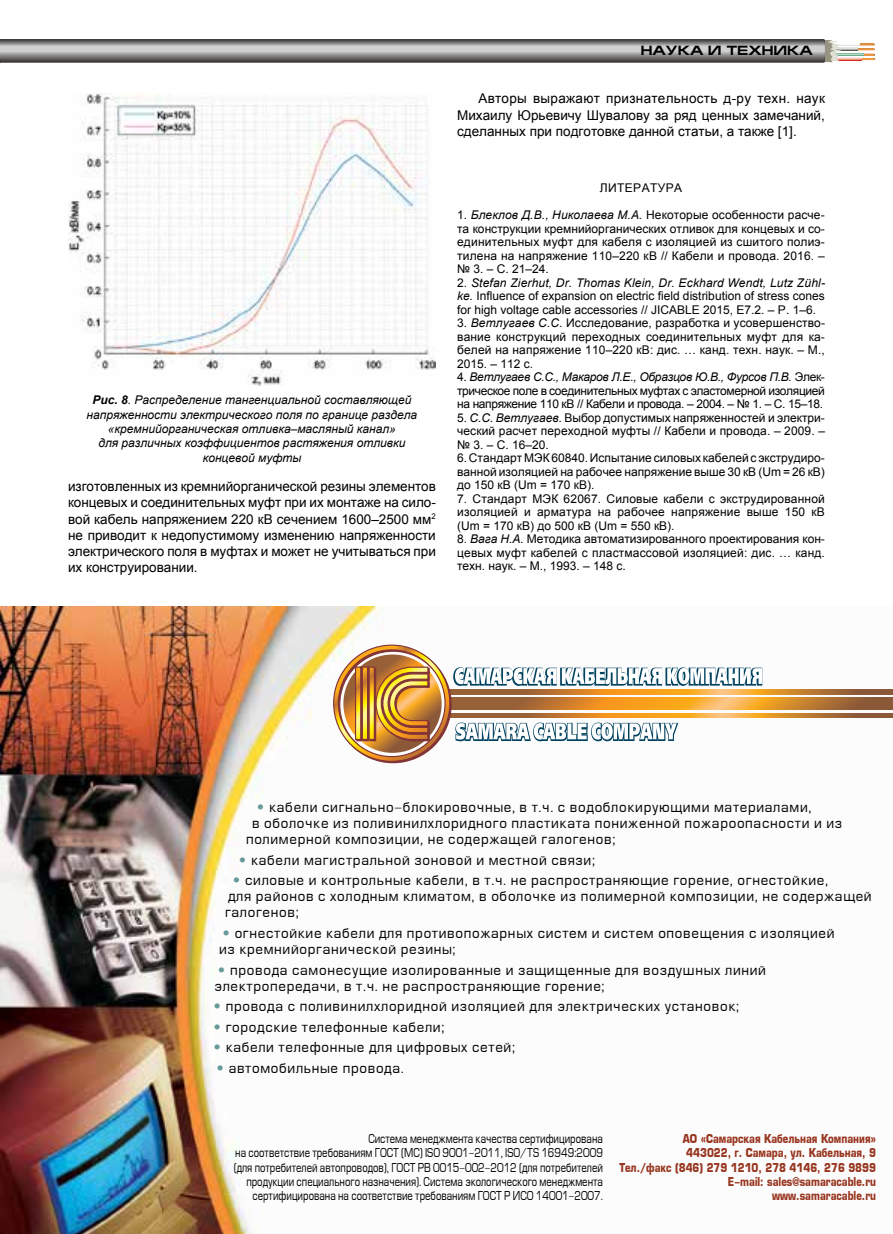
<style>
.page{position:relative;width:893px;height:1234px;background:#fff}
.page>*{position:absolute;margin:0;border:0;box-sizing:border-box;transform-origin:0 0}
.t1{font:13.5px/16.2px "Europe";letter-spacing:.05em;color:#000}
.t2{font:13.5px/16.2px "Arial";color:#000;text-align:justify}
.t3{font:700 13.5px "Europe Ext";color:#000}
.t4{font:12px/13.5px "Arial";letter-spacing:.01em;color:#000;text-align:justify}
.t5{font:12px/14.4px "Europe";color:#000;text-align:right;scale:.8 1}
.t6{font:italic 12px/14.4px "Arial";color:#000;text-align:center}
.t7{font:700 12px/14.4px "Europe";color:#983620;text-align:right;scale:.8 1}
.s1{font-weight:700}
.s2{font-style:italic}
.s3{font-weight:700;color:#699}
</style>
<div class="page">
<img style="left:0;top:606px;width:384px;height:627px">
<img style="left:68px;top:94px;width:368px;height:291px">
<svg style="left:0;top:39px;width:875px;height:24px;background:#93908f"></svg>
<img style="left:330px;top:639px;width:563px;height:128px">
<svg style="left:762px;top:713px;width:131px;height:2px"></svg>
<svg style="left:762px;top:716px;width:131px;height:1px"></svg>
<svg style="left:762px;top:689px;width:131px;height:2px"></svg>
<svg style="left:762px;top:692px;width:131px;height:2px"></svg>
<svg style="left:762px;top:697px;width:131px;height:12px;background:#b37530"></svg>
<svg style="left:333px;top:644px;width:429px;height:119px"></svg>
<p class="t3" style="left:641px;top:43px;width:173px">НАУКА И ТЕХНИКА</p>
<p class="t6" style="left:87px;top:393px;width:332px"><span class="s1">Рис. 8</span>. Распределение тангенциальной составляющей напряженности электрического поля по границе раздела «кремнийорганическая отливка–масляный канал»<br>для различных коэффициентов растяжения отливки концевой муфты</p>
<p class="t2" style="left:68px;top:478px;width:369px">изготовленных из кремнийорганической резины элементов концевых и соединительных муфт при их монтаже на сило&shy;вой кабель напряжением 220 кВ сечением 1600–2500 мм<sup>2 </sup>не приводит к недопустимому изменению напряженности электрического поля в муфтах и может не учитываться при их конструировании.</p>
<p class="t2" style="left:457px;top:90px;width:369px;text-indent:21px">Авторы выражают признательность д-ру техн. наук Михаилу Юрьевичу Шувалову за ряд ценных замечаний, сделанных при подготовке данной статьи, а также [1].</p>
<p class="t4" style="left:600px;top:181px;width:18px">Литература</p>
<p class="t4" style="left:457px;top:208px;width:369px">1. <span class="s2">Блеклов Д.В., Николаева М.А.</span> Некоторые особенности расче&shy;та конструкции кремнийорганических отливок для концевых и со&shy;единительных муфт для кабеля с изоляцией из сшитого полиэ&shy;тилена на напряжение 110–220 кВ // Кабели и провода. 2016. – № 3. – С. 21–24.</p>
<p class="t4" style="left:457px;top:275px;width:369px">2. <span class="s2">Stefan Zierhut, Dr. Thomas Klein, Dr. Eckhard Wendt, Lutz Zühl&shy;ke.</span> Influence of expansion on electric field distribution of stress cones for high voltage cable accessories // JICABLE 2015, E7.2. – P. 1–6.</p>
<p class="t4" style="left:457px;top:316px;width:369px">3. <span class="s2">Ветлугаев С.С.</span> Исследование, разработка и усовершенство&shy;вание конструкций переходных соединительных муфт для ка&shy;белей на напряжение 110–220 кВ: дис. … канд. техн. наук. – М., 2015. – 112 с.</p>
<p class="t4" style="left:457px;top:370px;width:369px">4. <span class="s2">Ветлугаев С.С., Макаров Л.Е., Образцов Ю.В., Фурсов П.В.</span> Элек&shy;трическое поле в соединительных муфтах с эластомерной изоляцией на напряжение 110 кВ // Кабели и провода. – 2004. – № 1. – С. 15–18.</p>
<p class="t4" style="left:457px;top:410px;width:369px">5. <span class="s2">С.С. Ветлугаев.</span> Выбор допустимых напряженностей и электри&shy;ческий расчет переходной муфты // Кабели и провода. – 2009. – № 3. – С. 16–20.</p>
<p class="t4" style="left:457px;top:451px;width:369px">6. Стандарт МЭК 60840. Испытание силовых кабелей с экструдиро&shy;ванной изоляцией на рабочее напряжение выше 30 кВ (Um = 26 кВ) до 150 кВ (Um = 170 кВ).</p>
<p class="t4" style="left:457px;top:491px;width:369px">7. Стандарт МЭК 62067. Силовые кабели с экструдированной изоляцией и арматура на рабочее напряжение выше 150 кВ (Um = 170 кВ) до 500 кВ (Um = 550 кВ).</p>
<p class="t4" style="left:457px;top:532px;width:369px">8. <span class="s2">Вага Н.А.</span> Методика автоматизированного проектирования кон&shy;цевых муфт кабелей с пластмассовой изоляцией: дис. … канд. техн. наук. – М., 1993. – 148 с.</p>
<p class="t1" style="left:257px;top:799px;width:556px"><span class="s3">•</span> кабели сигнально-блокировочные, в т.ч. с водоблокирующими материалами,</p>
<p class="t1" style="left:252px;top:815px;width:592px">в оболочке из поливинилхлоридного пластиката пониженной пожароопасности и из</p>
<p class="t1" style="left:246px;top:831px;width:371px">полимерной композиции, не содержащей галогенов;</p>
<p class="t1" style="left:239px;top:851px;width:358px"><span class="s3">•</span> кабели магистральной зоновой и местной связи;</p>
<p class="t1" style="left:225px;top:872px;width:648px;text-indent:8px"><span class="s3">•</span> силовые и контрольные кабели, в т.ч. не распространяющие горение, огнестойкие,<br>для районов с холодным климатом, в оболочке из полимерной композиции, не содержащей галогенов;</p>
<p class="t1" style="left:219px;top:925px;width:617px"><span class="s3">•</span> огнестойкие кабели для противопожарных систем и систем оповещения с изоляцией из кремнийорганической резины;</p>
<p class="t1" style="left:214px;top:961px;width:553px"><span class="s3">•</span> провода самонесущие изолированные и защищенные для воздушных линий электропередачи, в т.ч. не распространяющие горение;</p>
<p class="t1" style="left:213px;top:998px;width:528px"><span class="s3">•</span> провода с поливинилхлоридной изоляцией для электрических установок;</p>
<p class="t1" style="left:213px;top:1018px;width:233px"><span class="s3">•</span> городские телефонные кабели;</p>
<p class="t1" style="left:213px;top:1039px;width:304px"><span class="s3">•</span> кабели телефонные для цифровых сетей;</p>
<p class="t1" style="left:216px;top:1059px;width:189px"><span class="s3">•</span> автомобильные провода.</p>
<p class="t5" style="left:234px;top:1131px;width:463px">Система менеджмента качества сертифицирована<br>на соответствие требованиям ГОСТ (МС) ISO 9001-2011, ISO/ТS 16949:2009 (для потребителей автопроводов), ГОСТ РВ 0015-002-2012 (для потребителей продукции специального назначения). Система экологического менеджмента сертифицирована на соответствие требованиям ГОСТ Р ИСО 14001-2007.</p>
<p class="t7" style="left:619px;top:1130px;width:322px">АО «Самарская Кабельная Компания»<br>443022, г. Самара, ул. Кабельная, 9<br>Тел./факс (846) 279 1210, 278 4146, 276 9899<br>E-mail: sales@samaracable.ru<br>www.samaracable.ru</p>
</div>
